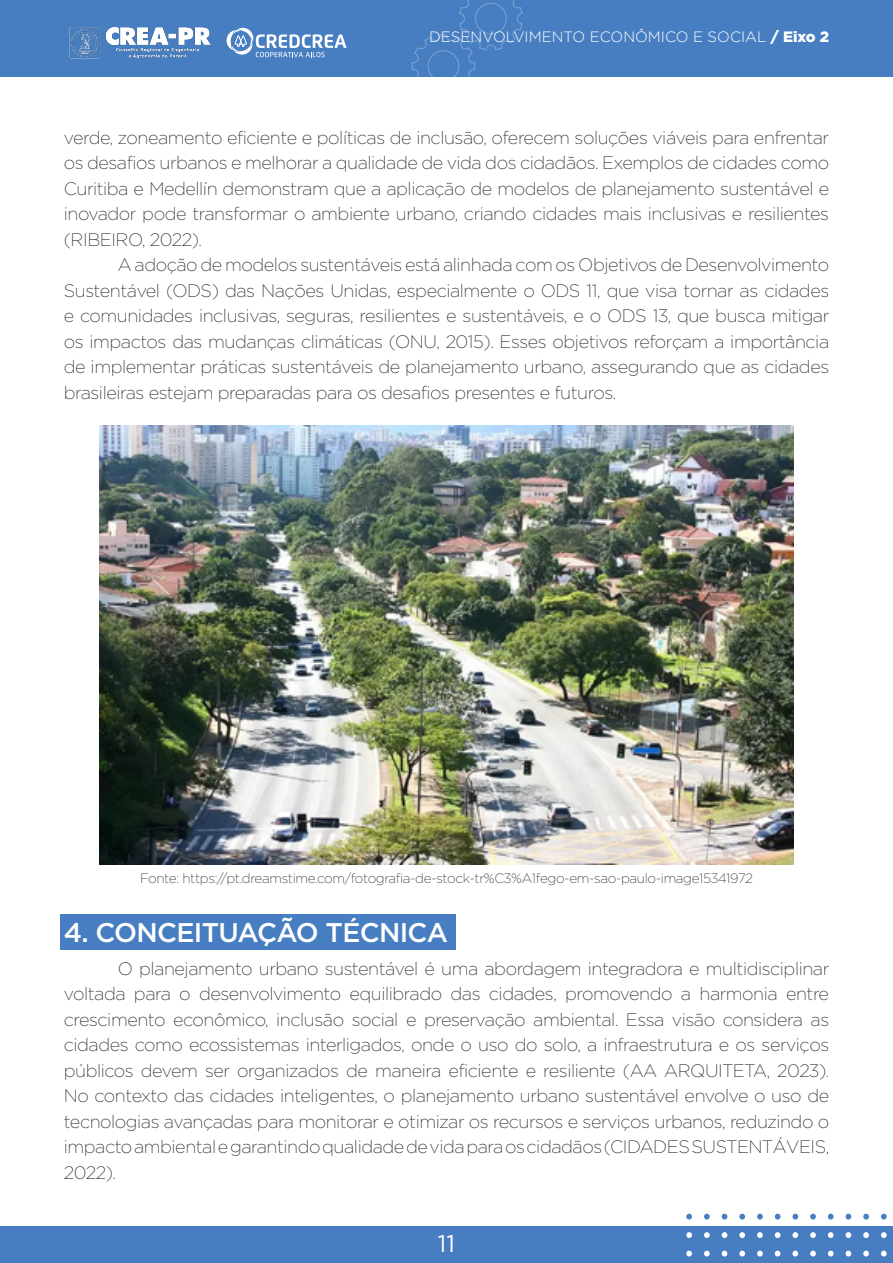
<style>
.page{position:relative;width:893px;height:1263px;background:#fff}
.page>*{position:absolute;margin:0;border:0;box-sizing:border-box;transform-origin:0 0}
.t1{font:500 27px "Gotham";letter-spacing:-.025em;color:#fff}
.t2{font:24px "Gotham";color:#fff}
.t3{font:200 18px/25.5px "Gotham";letter-spacing:-.025em;color:#231f20;text-align:justify}
.t4{font:300 15px "Gotham";color:#fff}
.t5{font:200 13.5px "Gotham";letter-spacing:-.025em;color:#231f20}
.s1{font-weight:900}
</style>
<div class="page">
<div style="left:60px;top:914px;width:395px;height:35px;background:#467ec1"></div>
<div style="left:0;top:0;width:893px;height:77px;background:#467ec1"></div>
<div style="left:0;top:1226px;width:893px;height:37px;background:#467ec1"></div>
<svg style="left:412px;top:0;width:111px;height:77px"></svg>
<svg style="left:881px;top:1250px;width:6px;height:6px"></svg>
<svg style="left:863px;top:1250px;width:6px;height:6px"></svg>
<svg style="left:846px;top:1250px;width:5px;height:6px"></svg>
<svg style="left:828px;top:1250px;width:5px;height:6px"></svg>
<svg style="left:810px;top:1250px;width:6px;height:6px"></svg>
<svg style="left:792px;top:1250px;width:6px;height:6px"></svg>
<svg style="left:775px;top:1250px;width:5px;height:6px"></svg>
<svg style="left:757px;top:1250px;width:6px;height:6px"></svg>
<svg style="left:739px;top:1250px;width:6px;height:6px"></svg>
<svg style="left:722px;top:1250px;width:5px;height:6px"></svg>
<svg style="left:704px;top:1250px;width:6px;height:6px"></svg>
<svg style="left:686px;top:1250px;width:6px;height:6px"></svg>
<svg style="left:881px;top:1232px;width:6px;height:6px"></svg>
<svg style="left:863px;top:1232px;width:6px;height:6px"></svg>
<svg style="left:846px;top:1232px;width:5px;height:6px"></svg>
<svg style="left:828px;top:1232px;width:5px;height:6px"></svg>
<svg style="left:810px;top:1232px;width:6px;height:6px"></svg>
<svg style="left:792px;top:1232px;width:6px;height:6px"></svg>
<svg style="left:775px;top:1232px;width:5px;height:6px"></svg>
<svg style="left:757px;top:1232px;width:6px;height:6px"></svg>
<svg style="left:739px;top:1232px;width:6px;height:6px"></svg>
<svg style="left:722px;top:1232px;width:5px;height:6px"></svg>
<svg style="left:704px;top:1232px;width:6px;height:6px"></svg>
<svg style="left:686px;top:1232px;width:6px;height:6px"></svg>
<svg style="left:881px;top:1214px;width:6px;height:5px"></svg>
<svg style="left:863px;top:1214px;width:6px;height:5px"></svg>
<svg style="left:846px;top:1214px;width:5px;height:5px"></svg>
<svg style="left:828px;top:1214px;width:5px;height:5px"></svg>
<svg style="left:810px;top:1214px;width:6px;height:5px"></svg>
<svg style="left:792px;top:1214px;width:6px;height:5px"></svg>
<svg style="left:775px;top:1214px;width:5px;height:5px"></svg>
<svg style="left:757px;top:1214px;width:6px;height:5px"></svg>
<svg style="left:739px;top:1214px;width:6px;height:5px"></svg>
<svg style="left:722px;top:1214px;width:5px;height:5px"></svg>
<svg style="left:704px;top:1214px;width:6px;height:5px"></svg>
<svg style="left:686px;top:1214px;width:6px;height:5px"></svg>
<img style="left:69px;top:27px;width:142px;height:33px">
<svg style="left:227px;top:28px;width:120px;height:29px"></svg>
<img style="left:100px;top:426px;width:693px;height:438px">
<p class="t4" style="left:429px;top:27px;width:402px">DESENVOLVIMENTO ECONÔMICO E SOCIAL <span class="s1">/ Eixo 2</span></p>
<p class="t3" style="left:64px;top:124px;width:767px">verde, zoneamento eficiente e políticas de inclusão, oferecem soluções viáveis para enfrentar os desafios urbanos e melhorar a qualidade de vida dos cidadãos. Exemplos de cidades como Curitiba e Medellín demonstram que a aplicação de modelos de planejamento sustentável e inovador pode transformar o ambiente urbano, criando cidades mais inclusivas e resilientes (RIBEIRO, 2022).</p>
<p class="t3" style="left:64px;top:252px;width:767px;text-indent:54px">A adoção de modelos sustentáveis está alinhada com os Objetivos de Desenvolvimento Sustentável (ODS) das Nações Unidas, especialmente o ODS 11, que visa tornar as cidades e comunidades inclusivas, seguras, resilientes e sustentáveis, e o ODS 13, que busca mitigar os impactos das mudanças climáticas (ONU, 2015). Esses objetivos reforçam a importância de implementar práticas sustentáveis de planejamento urbano, assegurando que as cidades brasileiras estejam preparadas para os desafios presentes e futuros.</p>
<p class="t5" style="left:140px;top:871px;width:614px">Fonte: https://pt.dreamstime.com/fotografia-de-stock-tr%C3%A1fego-em-sao-paulo-image15341972</p>
<h1 class="t1" style="left:64px;top:914px;width:386px">4. CONCEITUAÇÃO TÉCNICA</h1>
<p class="t3" style="left:64px;top:955px;width:767px;text-indent:54px">O planejamento urbano sustentável é uma abordagem integradora e multidisciplinar voltada para o desenvolvimento equilibrado das cidades, promovendo a harmonia entre crescimento econômico, inclusão social e preservação ambiental. Essa visão considera as cidades como ecossistemas interligados, onde o uso do solo, a infraestrutura e os serviços públicos devem ser organizados de maneira eficiente e resiliente (AA ARQUITETA, 2023).<br>No contexto das cidades inteligentes, o planejamento urbano sustentável envolve o uso de tecnologias avançadas para monitorar e otimizar os recursos e serviços urbanos, reduzindo o impacto ambiental e garantindo qualidade de vida para os cidadãos (CIDADES SUSTENTÁVEIS, 2022).</p>
<h2 class="t2" style="left:438px;top:1228px;width:19px">11</h2>
</div>
